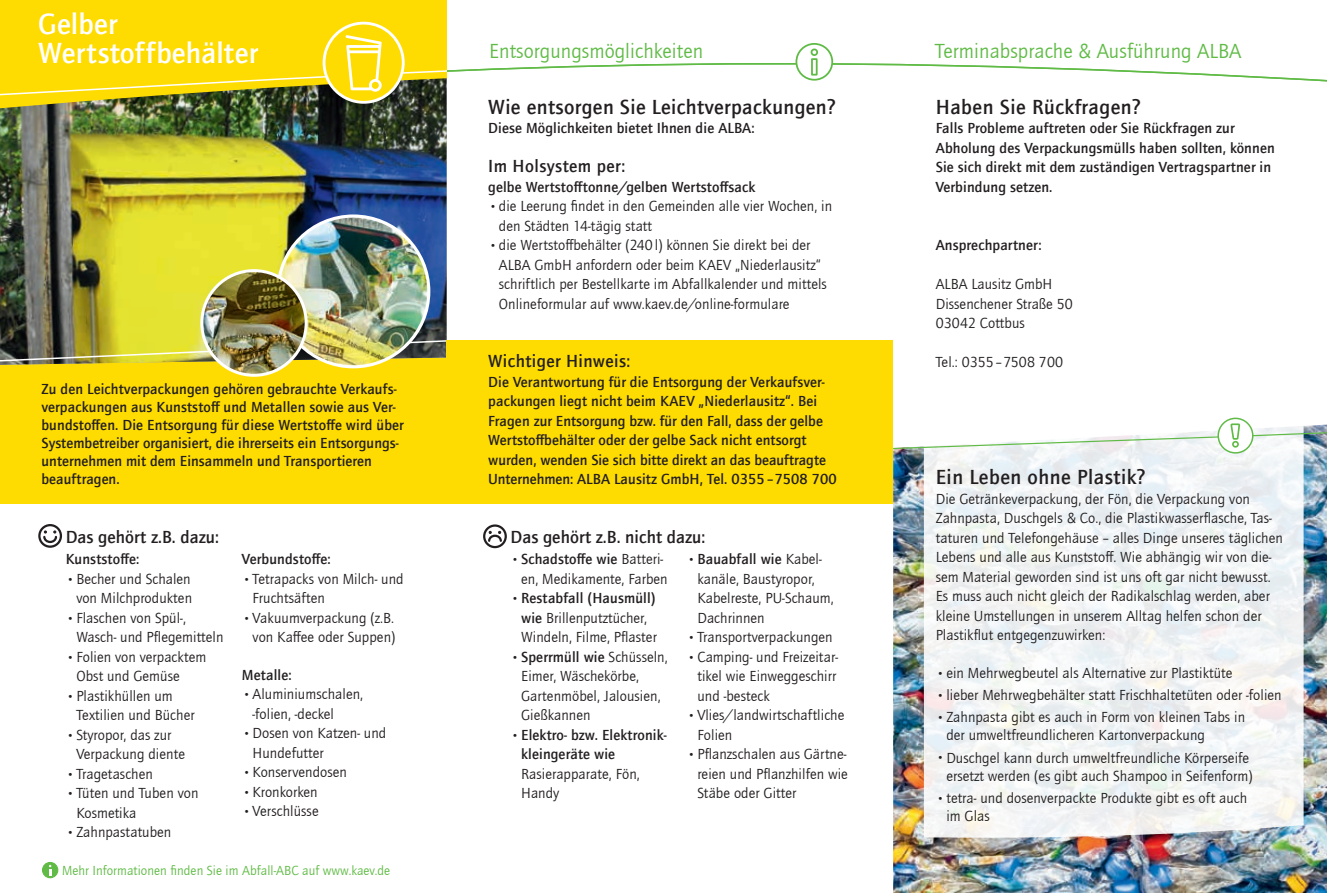
<style>
.page{position:relative;width:1327px;height:893px;background:#fff}
.page>*{position:absolute;margin:0;border:0;box-sizing:border-box;transform-origin:0 0}
.t1{font:500 30px/29.2px "Quay Sans ITC Com";letter-spacing:.005em;color:#fff}
.t2{font:500 21px "Quay Sans ITC Com";letter-spacing:.025em;color:#231f20}
.t3{font:21px "Quay Sans ITC Com";letter-spacing:.005em;color:#60bb46}
.t4{font:500 18px "Quay Sans ITC Com";letter-spacing:.02em;color:#231f20}
.t5{font:15px/19.5px "Quay Sans ITC Com";letter-spacing:.005em;color:#231f20}
.t6{font:500 15px/19.5px "Quay Sans ITC Com";letter-spacing:.01em;color:#231f20}
.t7{font:13.5px "Quay Sans ITC Com";letter-spacing:.005em;color:#60bb46}
.s1{font-size:10.5px}
.s2{font-weight:500}
.s3{font-weight:400;font-size:10.5px}
</style>
<div class="page">
<div style="left:43px;top:862px;width:15px;height:16px;background:#60bb46;border-radius:50%"></div>
<div style="left:42px;top:862px;width:16px;height:16px;border:1px solid #60bb46;border-radius:50%"></div>
<svg style="left:49px;top:865px;width:2px;height:10px"></svg>
<div style="left:0;top:348px;width:446px;height:156px;background:#ffdc01"></div>
<img style="left:0;top:109px;width:446px;height:256px">
<svg style="left:446px;top:45px;width:881px;height:53px"></svg>
<img style="left:0;top:0;width:446px;height:109px">
<div style="left:38px;top:524px;width:24px;height:24px;border:2px solid #231f20;border-radius:50%"></div>
<svg style="left:42px;top:531px;width:16px;height:13px"></svg>
<img style="left:893px;top:450px;width:434px;height:443px">
<svg style="left:924px;top:450px;width:379px;height:389px;fill:#f2f4f5"></svg>
<svg style="left:1218px;top:418px;width:34px;height:35px"></svg>
<div style="left:1217px;top:418px;width:36px;height:36px;border:1px solid #60bb46;border-radius:50%"></div>
<svg style="left:893px;top:423px;width:434px;height:27px"></svg>
<div style="left:483px;top:524px;width:24px;height:24px;border:2px solid #231f20;border-radius:50%"></div>
<svg style="left:487px;top:531px;width:16px;height:12px"></svg>
<svg style="left:323px;top:22px;width:82px;height:82px"></svg>
<div style="left:325px;top:25px;width:77px;height:76px;background:#ffdc01;border-radius:50%"></div>
<svg style="left:0;top:35px;width:446px;height:63px;background:#eccf13"></svg>
<img style="left:0;top:339px;width:447px;height:24px">
<div style="left:446px;top:340px;width:447px;height:164px;background:#ffdc01"></div>
<div style="left:796px;top:44px;width:36px;height:36px;background:#fff;border-radius:50%"></div>
<div style="left:795px;top:43px;width:38px;height:38px;border:2px solid #60bb46;border-radius:50%"></div>
<div style="left:810px;top:49px;width:8px;height:7px;border:2px solid #60bb46;border-radius:50%"></div>
<svg style="left:811px;top:58px;width:7px;height:18px"></svg>
<img style="left:278px;top:216px;width:151px;height:151px;border-radius:75px">
<img style="left:202px;top:271px;width:104px;height:104px;border-radius:52px">
<div style="left:200px;top:269px;width:108px;height:108px;border:3px solid #fff;border-radius:50%"></div>
<h1 class="t1" style="left:38px;top:9px;width:221px">Gelber<br>Wertstoffbehälter</h1>
<p class="t6" style="left:41px;top:380px;width:364px;line-height:18px">Zu den Leichtverpackungen gehören gebrauchte Verkaufs&shy;verpackungen aus Kunststoff und Metallen sowie aus Ver&shy;bundstoffen. Die Entsorgung für diese Wertstoffe wird über Systembetreiber organisiert, die ihrerseits ein Entsorgungs&shy;unternehmen mit dem Einsammeln und Transportieren beauftragen.</p>
<p class="t4" style="left:66px;top:526px;width:155px">Das gehört z.B. dazu:</p>
<p class="t6" style="left:66px;top:549px;width:75px">Kunststoffe:</p>
<p class="t5" style="left:68px;top:569px;width:126px;text-align:center"><span class="s1">•</span> Becher und Schalen von Milchprodukten</p>
<p class="t5" style="left:76px;top:608px;width:149px;text-indent:-9px"><span class="s1">•</span> Flaschen von Spül-,<br>Wasch- und Pflegemitteln</p>
<p class="t5" style="left:76px;top:647px;width:131px;text-indent:-9px"><span class="s1">•</span> Folien von verpacktem<br>Obst und Gemüse</p>
<p class="t5" style="left:76px;top:686px;width:120px;text-indent:-9px"><span class="s1">•</span> Plastikhüllen um<br>Textilien und Bücher</p>
<p class="t5" style="left:76px;top:725px;width:110px;text-indent:-9px"><span class="s1">•</span> Styropor, das zur<br>Verpackung diente</p>
<p class="t5" style="left:68px;top:764px;width:87px"><span class="s1">•</span> Tragetaschen</p>
<p class="t5" style="left:76px;top:784px;width:124px;text-indent:-9px"><span class="s1">•</span> Tüten und Tuben von<br>Kosmetika</p>
<p class="t5" style="left:68px;top:823px;width:105px"><span class="s1">•</span> Zahnpastatuben</p>
<p class="t6" style="left:242px;top:549px;width:90px">Verbundstoffe:</p>
<p class="t5" style="left:253px;top:569px;width:153px;text-indent:-9px"><span class="s1">•</span> Tetrapacks von Milch- und<br>Fruchtsäften</p>
<p class="t5" style="left:244px;top:608px;width:153px;text-align:center"><span class="s1">•</span> Vakuumverpackung (z.B. von Kaffee oder Suppen)</p>
<p class="t6" style="left:242px;top:665px;width:51px">Metalle:</p>
<p class="t5" style="left:253px;top:685px;width:112px;text-indent:-9px"><span class="s1">•</span> Aluminiumschalen, -folien, -deckel</p>
<p class="t5" style="left:253px;top:724px;width:135px;text-indent:-9px"><span class="s1">•</span> Dosen von Katzen- und<br>Hundefutter</p>
<p class="t5" style="left:244px;top:763px;width:104px"><span class="s1">•</span> Konservendosen</p>
<p class="t5" style="left:244px;top:782px;width:75px"><span class="s1">•</span> Kronkorken</p>
<p class="t5" style="left:244px;top:802px;width:76px"><span class="s1">•</span> Verschlüsse</p>
<p class="t7" style="left:62px;top:863px;width:330px">Mehr Informationen finden Sie im Abfall-ABC auf www.kaev.de</p>
<h2 class="t3" style="left:489px;top:39px;width:215px">Entsorgungsmöglichkeiten</h2>
<h2 class="t3" style="left:935px;top:39px;width:308px">Terminabsprache &amp; Ausführung ALBA</h2>
<h2 class="t2" style="left:488px;top:94px;width:349px">Wie entsorgen Sie Leichtverpackungen?</h2>
<p class="t6" style="left:488px;top:118px;width:268px">Diese Möglichkeiten bietet Ihnen die ALBA:</p>
<p class="t4" style="left:488px;top:155px;width:139px">Im Holsystem per:</p>
<p class="t6" style="left:488px;top:177px;width:269px">gelbe Wertstofftonne/gelben Wertstoffsack</p>
<p class="t5" style="left:499px;top:197px;width:335px;text-indent:-9px"><span class="s1">•</span> die Leerung findet in den Gemeinden alle vier Wochen, in den Städten 14-tägig statt</p>
<p class="t5" style="left:499px;top:236px;width:329px;text-indent:-9px"><span class="s1">•</span> die Wertstoffbehälter (240 l) können Sie direkt bei der ALBA GmbH anfordern oder beim KAEV „Niederlausitz“ schriftlich per Bestellkarte im Abfallkalender und mittels Onlineformular auf www.kaev.de/online-formulare</p>
<p class="t4" style="left:488px;top:350px;width:144px">Wichtiger Hinweis:</p>
<p class="t6" style="left:488px;top:372px;width:350px">Die Verantwortung für die Entsorgung der Verkaufsver&shy;packungen liegt nicht beim KAEV „Niederlausitz“. Bei Fragen zur Entsorgung bzw. für den Fall, dass der gelbe Wertstoffbehälter oder der gelbe Sack nicht entsorgt wurden, wenden Sie sich bitte direkt an das beauftragte Unternehmen: ALBA Lausitz GmbH, Tel. 0355 –7508 700</p>
<p class="t4" style="left:510px;top:526px;width:196px">Das gehört z.B. nicht dazu:</p>
<p class="t5" style="left:513px;top:550px;width:157px;text-align:center"><span class="s1">•</span> <span class="s2">Schadstoffe wie</span> Batteri&shy;en, Medikamente, Farben</p>
<p class="t5" style="left:513px;top:589px;width:146px;text-align:center"><span class="s1">•</span> <span class="s2">Restabfall (Hausmüll) wie</span> Brillenputztücher,<br>Windeln, Filme, Pflaster</p>
<p class="t5" style="left:521px;top:647px;width:148px;text-indent:-9px"><span class="s1">•</span> <span class="s2">Sperrmüll wie</span> Schüsseln,<br>Eimer, Wäschekörbe,<br>Gartenmöbel, Jalousien,<br>Gießkannen</p>
<p class="t6" style="left:521px;top:725px;width:147px;text-indent:-9px"><span class="s3">•</span> Elektro- bzw. Elektronik&shy;kleingeräte wie</p>
<p class="t5" style="left:521px;top:764px;width:120px">Rasierapparate, Fön,<br>Handy</p>
<p class="t5" style="left:697px;top:550px;width:138px;text-indent:-9px"><span class="s1">•</span> <span class="s2">Bauabfall wie</span> Kabel&shy;kanäle, Baustyropor,<br>Kabelreste, PU-Schaum,<br>Dachrinnen</p>
<p class="t5" style="left:689px;top:628px;width:145px"><span class="s1">•</span> Transportverpackungen</p>
<p class="t5" style="left:697px;top:647px;width:142px;text-align:justify;text-indent:-9px"><span class="s1">•</span> Camping- und Freizeitar&shy;tikel wie Einweggeschirr und -besteck</p>
<p class="t5" style="left:697px;top:706px;width:148px;text-indent:-9px"><span class="s1">•</span> Vlies/landwirtschaftliche<br>Folien</p>
<p class="t5" style="left:697px;top:745px;width:152px;text-align:justify;text-indent:-9px"><span class="s1">•</span> Pflanzschalen aus Gärtne&shy;reien und Pflanzhilfen wie Stäbe oder Gitter</p>
<h2 class="t2" style="left:935px;top:94px;width:207px">Haben Sie Rückfragen?</h2>
<p class="t6" style="left:935px;top:118px;width:340px">Falls Probleme auftreten oder Sie Rückfragen zur Abholung des Verpackungsmülls haben sollten, können Sie sich direkt mit dem zuständigen Vertragspartner in Verbindung setzen.</p>
<p class="t6" style="left:935px;top:235px;width:107px">Ansprechpartner:</p>
<p class="t5" style="left:935px;top:275px;width:139px">ALBA Lausitz GmbH<br>Dissenchener Straße 50<br>03042 Cottbus</p>
<p class="t5" style="left:935px;top:353px;width:129px">Tel.: 0355 –7508 700</p>
<h2 class="t2" style="left:935px;top:464px;width:211px">Ein Leben ohne Plastik?</h2>
<p class="t5" style="left:935px;top:489px;width:349px">Die Getränkeverpackung, der Fön, die Verpackung von Zahnpasta, Duschgels &amp; Co., die Plastikwasserflasche, Tas&shy;taturen und Telefongehäuse – alles Dinge unseres täglichen Lebens und alle aus Kunststoff. Wie abhängig wir von die&shy;sem Material geworden sind ist uns oft gar nicht bewusst.<br>Es muss auch nicht gleich der Radikalschlag werden, aber kleine Umstellungen in unserem Alltag helfen schon der Plastikflut entgegenzuwirken:</p>
<p class="t5" style="left:938px;top:663px;width:296px"><span class="s1">•</span> ein Mehrwegbeutel als Alternative zur Plastiktüte</p>
<p class="t5" style="left:938px;top:685px;width:345px"><span class="s1">•</span> lieber Mehrwegbehälter statt Frischhaltetüten oder -folien</p>
<p class="t5" style="left:946px;top:708px;width:300px;line-height:18px;text-indent:-9px"><span class="s1">•</span> Zahnpasta gibt es auch in Form von kleinen Tabs in der umweltfreundlicheren Kartonverpackung</p>
<p class="t5" style="left:938px;top:749px;width:316px;line-height:18px;text-align:center"><span class="s1">•</span> Duschgel kann durch umweltfreundliche Körperseife ersetzt werden (es gibt auch Shampoo in Seifenform)</p>
<p class="t5" style="left:946px;top:789px;width:302px;line-height:18px;text-indent:-9px"><span class="s1">•</span> tetra- und dosenverpackte Produkte gibt es oft auch im Glas</p>
</div>
